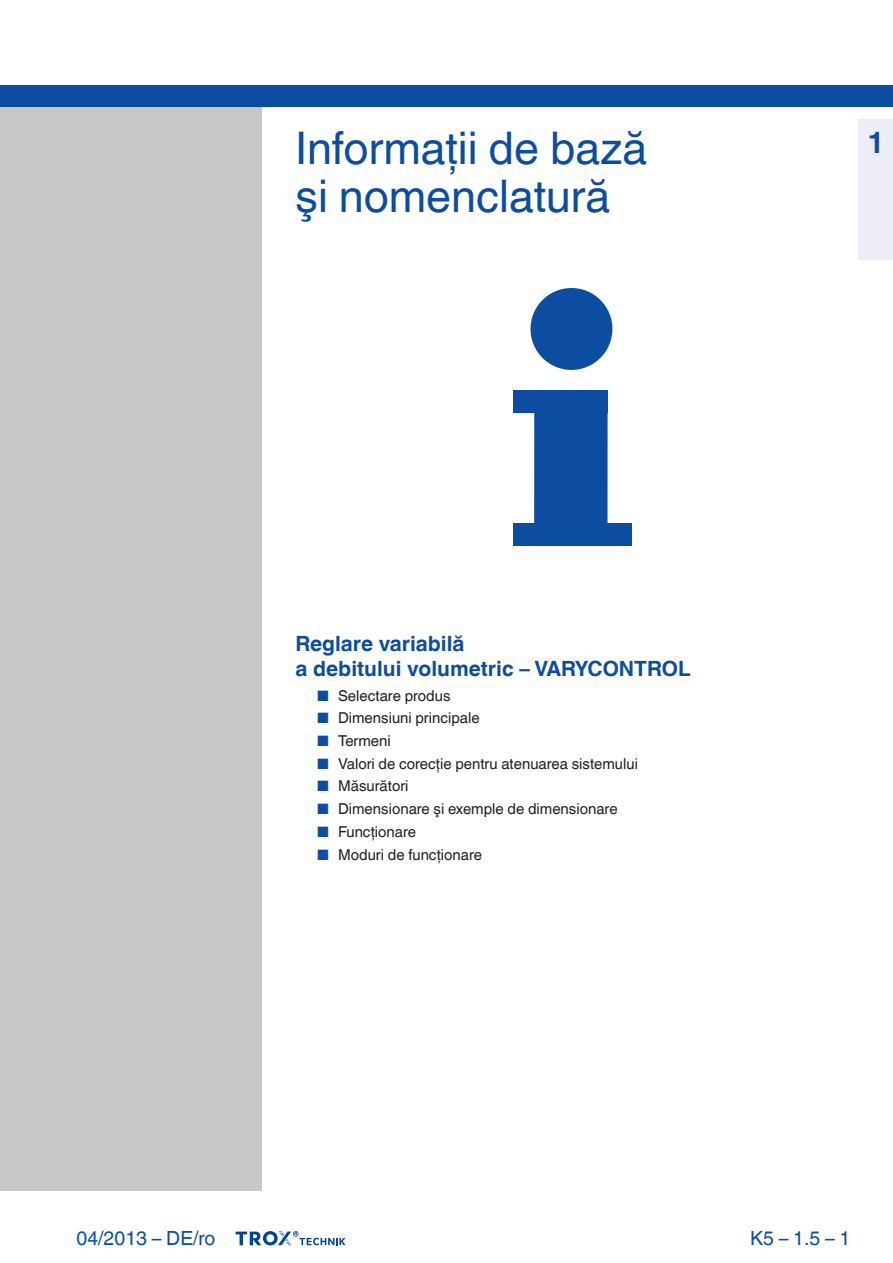
<style>
.page{position:relative;width:893px;height:1263px;background:#fff}
.page>*{position:absolute;margin:0;border:0;box-sizing:border-box;transform-origin:0 0}
.leaflet_head1{font:45px "TROX Helvetica";color:#0d4da1}
.Register-Tab-Ziffern{font:700 30px "TROX Helvetica";color:#0d4da1}
.leaflet_intro_descr{font:700 21px/25.5px "TROX Helvetica";color:#0d4da1}
.country{font:19.5px "TROX Helvetica";color:#0d4da1}
.pagina_li-re{font:19.5px "TROX Helvetica";color:#0d4da1}
.t1{font:15px "TROX Helvetica";color:#231f20}
.s1{color:#0d4da1}
</style>
<div class="page">
<div style="left:0;top:106px;width:261px;height:1084px;background:#c7c8ca"></div>
<div style="left:0;top:85px;width:893px;height:21px;background:#0d4da1"></div>
<svg style="left:236px;top:1231px;width:110px;height:15px"></svg>
<div style="left:534px;top:413px;width:74px;height:110px;background:#0d4da1"></div>
<div style="left:513px;top:390px;width:95px;height:23px;background:#0d4da1"></div>
<div style="left:530px;top:288px;width:82px;height:82px;background:#0d4da1;border-radius:50%"></div>
<div style="left:513px;top:523px;width:118px;height:23px;background:#0d4da1"></div>
<div style="left:859px;top:119px;width:34px;height:140px;background:#ecedf6"></div>
<p class="leaflet_head1" style="left:296px;top:122px;width:353px">Informaţii de bază</p>
<p class="leaflet_head1" style="left:296px;top:170px;width:316px">şi nomenclatură</p>
<p class="Register-Tab-Ziffern" style="left:867px;top:125px;width:19px">1</p>
<p class="leaflet_intro_descr" style="left:296px;top:631px;width:397px">Reglare variabilă<br>a debitului volumetric – VARYCONTROL</p>
<p class="t1" style="left:317px;top:687px;width:135px"><span class="s1">■</span> Selectare produs</p>
<p class="t1" style="left:317px;top:709px;width:164px"><span class="s1">■</span> Dimensiuni principale</p>
<p class="t1" style="left:317px;top:732px;width:76px"><span class="s1">■</span> Termeni</p>
<p class="t1" style="left:317px;top:755px;width:323px"><span class="s1">■</span> Valori de corecţie pentru atenuarea sistemului</p>
<p class="t1" style="left:317px;top:777px;width:93px"><span class="s1">■</span> Măsurători</p>
<p class="t1" style="left:317px;top:800px;width:302px"><span class="s1">■</span> Dimensionare şi exemple de dimensionare</p>
<p class="t1" style="left:317px;top:823px;width:101px"><span class="s1">■</span> Funcţionare</p>
<p class="t1" style="left:317px;top:845px;width:167px"><span class="s1">■</span> Moduri de funcţionare</p>
<p class="country" style="left:77px;top:1227px;width:140px">04/2013 – DE/ro</p>
<p class="pagina_li-re" style="left:750px;top:1227px;width:102px">K5 – 1.5 – 1</p>
</div>
